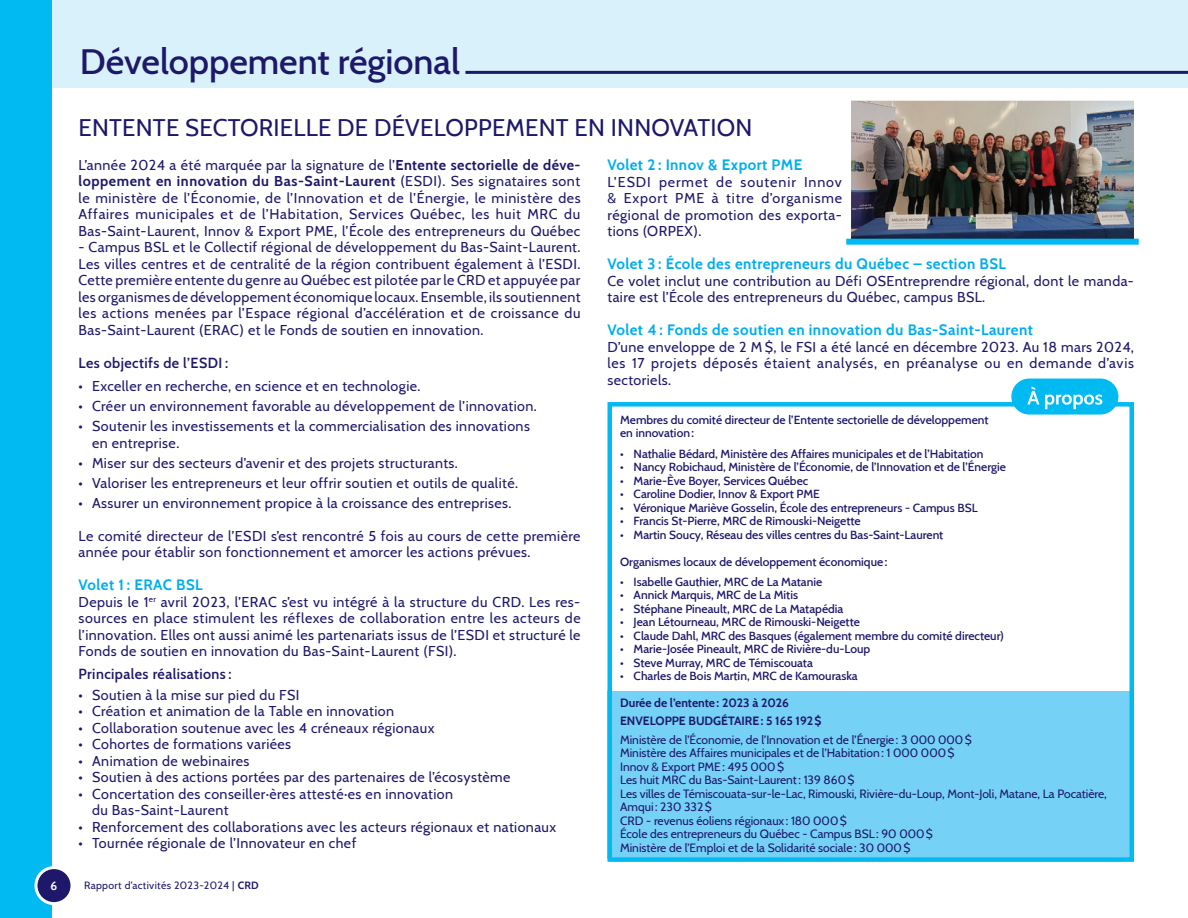
<style>
.page{position:relative;width:1188px;height:918px;background:#fff}
.page>*{position:absolute;margin:0;border:0;box-sizing:border-box;transform-origin:0 0}
.t1{font:500 36px "Cabin";color:#1d186a}
.t2{font:24px "Cabin";letter-spacing:.01em;color:#1d186a}
.t3{font:700 15px "Cabin";letter-spacing:.03em;color:#00aeef}
.t4{font:14.25px/16.5px "Cabin";letter-spacing:.03em;color:#1d186a;text-align:justify}
.t5{font:600 14.25px "Cabin";letter-spacing:.03em;color:#1d186a}
.t6{font:500 12px/13.5px "Cabin";color:#1d186a}
.t7{font:12px/13.5px "Cabin";color:#1d186a}
.t8{font:700 12px/18.1px "Cabin";color:#1d186a}
.t9{font:700 12px "Cabin";color:#fff}
.t10{font:10.5px "Cabin";letter-spacing:.03em;color:#1d186a}
.s1{font-weight:700}
</style>
<div class="page">
<div style="left:0;top:0;width:1188px;height:87px;background:#d9f1fb"></div>
<hr style="left:465px;top:71px;width:723px;height:3px;background:#1d186a">
<div style="left:0;top:0;width:52px;height:918px;background:#00baf1"></div>
<div style="left:608px;top:691px;width:524px;height:167px;background:#75d1f6"></div>
<div style="left:1011px;top:379px;width:107px;height:36px;background:#00baf1;border-radius:18px"></div>
<div style="left:608px;top:402px;width:526px;height:460px;border:4px solid #00baf1"></div>
<svg style="left:1027px;top:386px;width:75px;height:23px"></svg>
<img style="left:838px;top:87px;width:310px;height:152px">
<div style="left:846px;top:239px;width:293px;height:6px;background:#00baf1"></div>
<div style="left:36px;top:868px;width:36px;height:36px;background:#1d186a;border-radius:50%"></div>
<div style="left:34px;top:866px;width:40px;height:39px;border:3px solid #fff;border-radius:50%"></div>
<p class="t9" style="left:51px;top:876px;width:8px">63</p>
<h1 class="t1" style="left:80px;top:33px;width:382px">Développement régional</h1>
<h2 class="t2" style="left:79px;top:109px;width:675px">ENTENTE SECTORIELLE DE DÉVELOPPEMENT EN INNOVATION</h2>
<p class="t4" style="left:79px;top:156px;width:504px">L’année 2024 a été marquée par la signature de l’<span class="s1">Entente sectorielle de déve&shy;loppement en innovation du Bas-Saint-Laurent</span> (ESDI). Ses signataires sont le ministère de l’Économie, de l’Innovation et de l’Énergie, le ministère des Affaires municipales et de l’Habitation, Services Québec, les huit MRC du Bas-Saint-Laurent, Innov &amp; Export PME, l’École des entrepreneurs du Québec</p>
<p class="t4" style="left:79px;top:238px;width:503px">- Campus BSL et le Collectif régional de développement du Bas-Saint-Laurent.<br>Les villes centres et de centralité de la région contribuent également à l’ESDI.<br>Cette première entente du genre au Québec est pilotée par le CRD et appuyée par les organismes de développement économique locaux. Ensemble, ils soutiennent les actions menées par l’Espace régional d’accélération et de croissance du Bas-Saint-Laurent (ERAC) et le Fonds de soutien en innovation.</p>
<p class="t5" style="left:79px;top:352px;width:151px">Les objectifs de l’ESDI :</p>
<p class="t4" style="left:79px;top:377px;width:343px">• Exceller en recherche, en science et en technologie.</p>
<p class="t4" style="left:79px;top:397px;width:460px">• Créer un environnement favorable au développement de l’innovation.</p>
<p class="t4" style="left:92px;top:417px;width:439px;text-indent:-13px">• Soutenir les investissements et la commercialisation des innovations en entreprise.</p>
<p class="t4" style="left:79px;top:453px;width:381px">• Miser sur des secteurs d’avenir et des projets structurants.</p>
<p class="t4" style="left:79px;top:473px;width:441px">• Valoriser les entrepreneurs et leur offrir soutien et outils de qualité.</p>
<p class="t4" style="left:79px;top:493px;width:434px">• Assurer un environnement propice à la croissance des entreprises.</p>
<p class="t4" style="left:79px;top:526px;width:503px">Le comité directeur de l’ESDI s’est rencontré 5 fois au cours de cette première année pour établir son fonctionnement et amorcer les actions prévues.</p>
<p class="t3" style="left:79px;top:573px;width:126px">Volet 1 : ERAC BSL</p>
<p class="t4" style="left:79px;top:592px;width:504px">Depuis le 1<sup>er</sup> avril 2023, l’ERAC s’est vu intégré à la structure du CRD. Les res&shy;sources en place stimulent les réflexes de collaboration entre les acteurs de l’innovation. Elles ont aussi animé les partenariats issus de l’ESDI et structuré le Fonds de soutien en innovation du Bas-Saint-Laurent (FSI).</p>
<p class="t5" style="left:79px;top:663px;width:155px">Principales réalisations :</p>
<p class="t4" style="left:79px;top:686px;width:222px">• Soutien à la mise sur pied du FSI</p>
<p class="t4" style="left:79px;top:702px;width:317px">• Création et animation de la Table en innovation</p>
<p class="t4" style="left:79px;top:719px;width:357px">• Collaboration soutenue avec les 4 créneaux régionaux</p>
<p class="t4" style="left:79px;top:735px;width:214px">• Cohortes de formations variées</p>
<p class="t4" style="left:79px;top:752px;width:172px">• Animation de webinaires</p>
<p class="t4" style="left:79px;top:768px;width:433px">• Soutien à des actions portées par des partenaires de l’écosystème</p>
<p class="t4" style="left:92px;top:785px;width:363px;text-indent:-13px">• Concertation des conseiller·ères attesté·es en innovation du Bas-Saint-Laurent</p>
<p class="t4" style="left:79px;top:818px;width:479px">• Renforcement des collaborations avec les acteurs régionaux et nationaux</p>
<p class="t4" style="left:79px;top:834px;width:279px">• Tournée régionale de l’Innovateur en chef</p>
<p class="t10" style="left:84px;top:877px;width:176px">Rapport d’activités 2023-2024 | <span class="s1">CRD</span></p>
<p class="t3" style="left:608px;top:153px;width:196px">Volet 2 : Innov &amp; Export PME</p>
<p class="t4" style="left:608px;top:173px;width:236px">L’ESDI permet de soutenir Innov &amp; Export PME à titre d’organisme régional de promotion des exporta&shy;tions (ORPEX).</p>
<p class="t3" style="left:608px;top:252px;width:400px">Volet 3 : École des entrepreneurs du Québec – section BSL</p>
<p class="t4" style="left:608px;top:272px;width:528px">Ce volet inclut une contribution au Défi OSEntreprendre régional, dont le manda&shy;taire est l’École des entrepreneurs du Québec, campus BSL.</p>
<p class="t3" style="left:608px;top:318px;width:427px">Volet 4 : Fonds de soutien en innovation du Bas-Saint-Laurent</p>
<p class="t4" style="left:608px;top:338px;width:528px">D’une enveloppe de 2 M $, le FSI a été lancé en décembre 2023. Au 18 mars 2024, les 17 projets déposés étaient analysés, en préanalyse ou en demande d’avis sectoriels.</p>
<p class="t6" style="left:620px;top:412px;width:370px">Membres du comité directeur de l’Entente sectorielle de développement en innovation:</p>
<p class="t6" style="left:620px;top:446px;width:365px">• Nathalie Bédard, Ministère des Affaires municipales et de l’Habitation</p>
<p class="t6" style="left:620px;top:459px;width:387px">• Nancy Robichaud, Ministère de l’Économie, de l’Innovation et de l’Énergie</p>
<p class="t6" style="left:620px;top:473px;width:190px">• Marie-Ève Boyer, Services Québec</p>
<p class="t6" style="left:620px;top:486px;width:201px">• Caroline Dodier, Innov &amp; Export PME</p>
<p class="t6" style="left:620px;top:500px;width:359px">• Véronique Mariève Gosselin, École des entrepreneurs - Campus BSL</p>
<p class="t6" style="left:620px;top:513px;width:242px">• Francis St-Pierre, MRC de Rimouski-Neigette</p>
<p class="t6" style="left:620px;top:527px;width:325px">• Martin Soucy, Réseau des villes centres du Bas-Saint-Laurent</p>
<p class="t6" style="left:620px;top:554px;width:269px">Organismes locaux de développement économique:</p>
<p class="t6" style="left:620px;top:574px;width:204px">• Isabelle Gauthier, MRC de La Matanie</p>
<p class="t6" style="left:620px;top:588px;width:179px">• Annick Marquis, MRC de La Mitis</p>
<p class="t6" style="left:620px;top:601px;width:225px">• Stéphane Pineault, MRC de La Matapédia</p>
<p class="t6" style="left:620px;top:615px;width:241px">• Jean Létourneau, MRC de Rimouski-Neigette</p>
<p class="t6" style="left:620px;top:628px;width:385px">• Claude Dahl, MRC des Basques (également membre du comité directeur)</p>
<p class="t6" style="left:620px;top:642px;width:252px">• Marie-Josée Pineault, MRC de Rivière-du-Loup</p>
<p class="t6" style="left:620px;top:655px;width:194px">• Steve Murray, MRC de Témiscouata</p>
<p class="t6" style="left:620px;top:669px;width:239px">• Charles de Bois Martin, MRC de Kamouraska</p>
<p class="t8" style="left:620px;top:693px;width:203px">Durée de l’entente: 2023 à 2026<br>ENVELOPPE BUDGÉTAIRE: 5 165 192$</p>
<p class="t7" style="left:620px;top:732px;width:488px">Ministère de l’Économie, de l’Innovation et de l’Énergie: 3 000 000$<br>Ministère des Affaires municipales et de l’Habitation: 1 000 000$<br>Innov &amp; Export PME: 495 000$<br>Les huit MRC du Bas-Saint-Laurent: 139 860$<br>Les villes de Témiscouata‐sur‐le‐Lac, Rimouski, Rivière-du-Loup, Mont-Joli, Matane, La Pocatière, Amqui : 230 332$<br>CRD - revenus éoliens régionaux : 180 000$<br>École des entrepreneurs du Québec - Campus BSL : 90 000$<br>Ministère de l’Emploi et de la Solidarité sociale: 30 000$</p>
</div>
